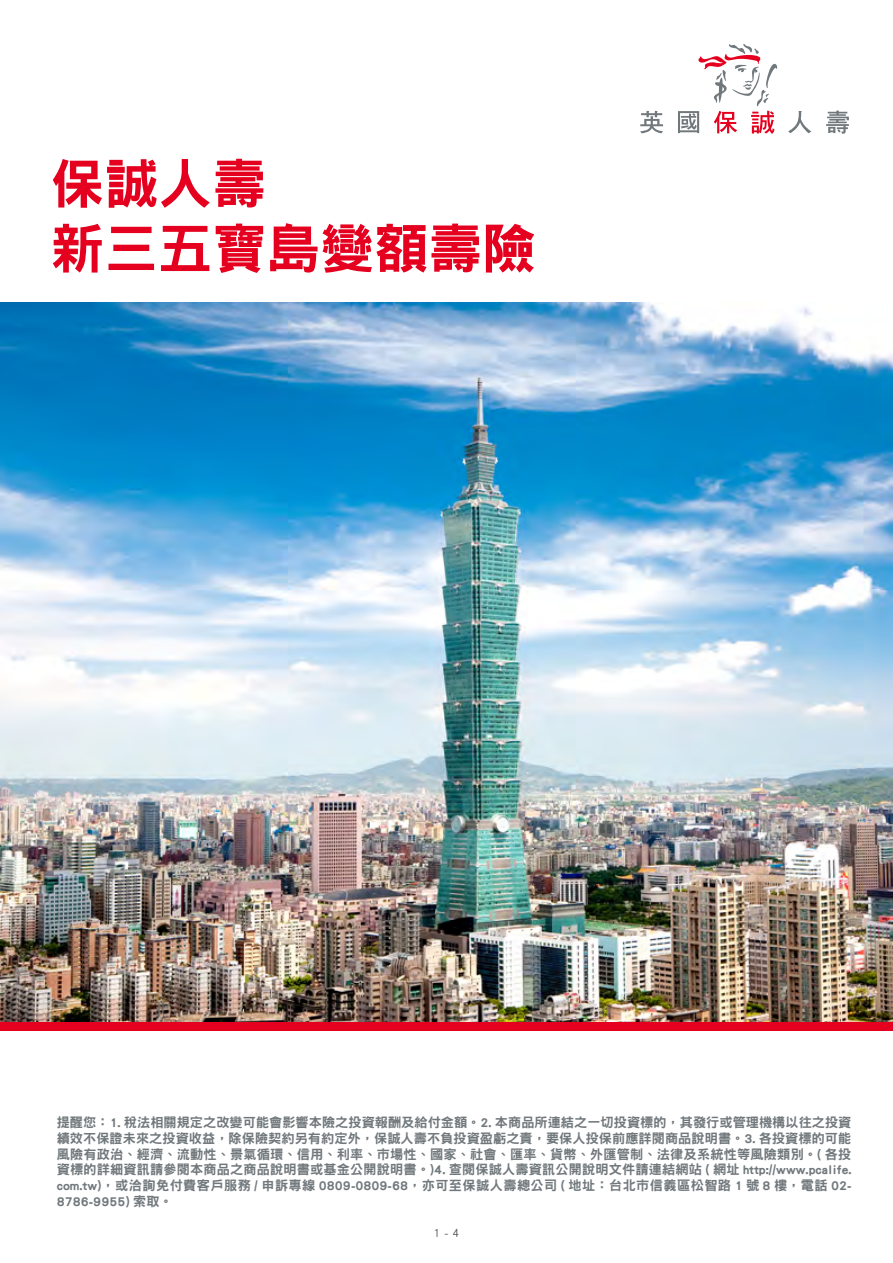
<style>
.page{position:relative;width:893px;height:1263px;background:#fff}
.page>*{position:absolute;margin:0;border:0;box-sizing:border-box;transform-origin:0 0}
.t1{font:54px/64.8px "DF Hei Std W9";color:#e6001f}
.t2{font:13.2px/15.9px "DF Hei Std W9";letter-spacing:.03em;color:#71787c;text-align:justify}
.t3{font:12.15px "DF Hei Std W5";color:#595757}
</style>
<div class="page">
<img style="left:0;top:303px;width:893px;height:719px">
<div style="left:0;top:1022px;width:893px;height:8px;background:#e6001f"></div>
<svg style="left:640px;top:111px;width:23px;height:22px"></svg>
<svg style="left:678px;top:44px;width:99px;height:90px"></svg>
<svg style="left:788px;top:111px;width:23px;height:22px"></svg>
<svg style="left:826px;top:110px;width:23px;height:24px"></svg>
<h1 class="t1" style="left:50px;top:150px;width:488px">保誠人壽<br>新三五寶島變額壽險</h1>
<p class="t2" style="left:57px;top:1114px;width:796px">提醒您：1. 稅法相關規定之改變可能會影響本險之投資報酬及給付金額。2. 本商品所連結之一切投資標的，其發行或管理機構以往之投資績效不保證未來之投資收益，除保險契約另有約定外，保誠人壽不負投資盈虧之責，要保人投保前應詳閱商品說明書。3. 各投資標的可能風險有政治、經濟、流動性、景氣循環、信用、利率、市場性、國家、社會、匯率、貨幣、外匯管制、法律及系統性等風險類別。( 各投資標的詳細資訊請參閱本商品之商品說明書或基金公開說明書。)4. 查閱保誠人壽資訊公開說明文件請連結網站 ( 網址 http://www.pcalife. com.tw)，或洽詢免付費客戶服務 / 申訴專線 0809-0809-68，亦可至保誠人壽總公司 ( 地址：台北市信義區松智路 1 號 8 樓，電話 02- 8786-9955) 索取。</p>
<p class="t3" style="left:434px;top:1225px;width:27px">1 - 4</p>
</div>
